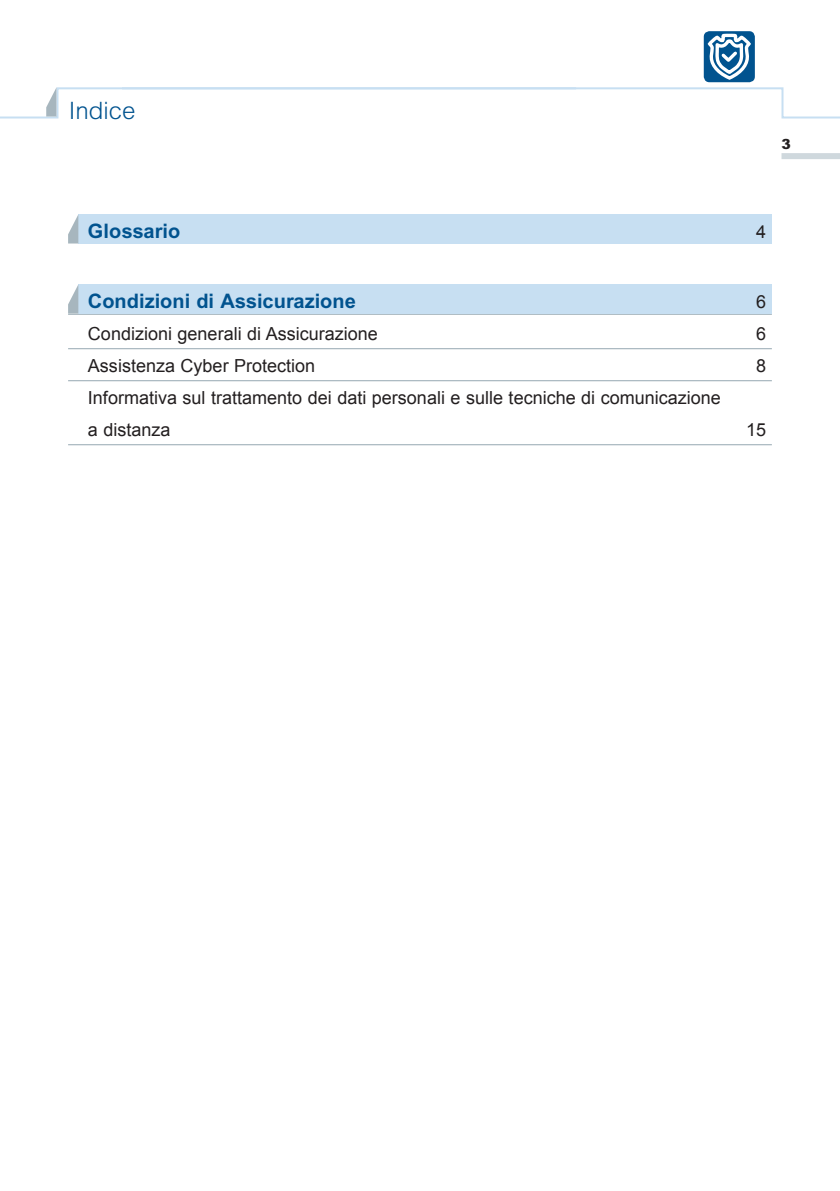
<style>
.page{position:relative;width:840px;height:1191px;background:#fff}
.page>*{position:absolute;margin:0;border:0;box-sizing:border-box;transform-origin:0 0}
.t1{font:300 24px "Arial";color:#01538f}
.t2{font:700 20px "Arial";color:#01538f}
.t3{font:18px/32px "Arial";color:#231f20}
.t4{font:900 14px "Arial";color:#231f20}
</style>
<div class="page">
<div style="left:781px;top:153px;width:58px;height:6px;background:#cfd8dd"></div>
<hr style="left:68px;top:314px;width:703px;height:1px;background:#a7b6be">
<hr style="left:68px;top:348px;width:703px;height:1px;background:#a7b6be">
<hr style="left:68px;top:380px;width:703px;height:1px;background:#a7b6be">
<hr style="left:68px;top:444px;width:703px;height:1px;background:#a7b6be">
<div style="left:78px;top:214px;width:693px;height:29px;background:#c7dff2"></div>
<svg style="left:68px;top:215px;width:10px;height:28px"></svg>
<div style="left:78px;top:284px;width:693px;height:29px;background:#c7dff2"></div>
<svg style="left:68px;top:285px;width:10px;height:28px"></svg>
<svg style="left:577px;top:31px;width:262px;height:88px"></svg>
<svg style="left:0;top:87px;width:577px;height:32px"></svg>
<p class="t1" style="left:69px;top:96px;width:68px">Indice</p>
<p class="t4" style="left:781px;top:135px;width:11px">3</p>
<p class="t2" style="left:88px;top:219px;width:94px">Glossario</p>
<p class="t3" style="left:755px;top:215px;width:12px">4</p>
<p class="t2" style="left:88px;top:289px;width:269px">Condizioni di Assicurazione</p>
<p class="t3" style="left:755px;top:285px;width:12px">6</p>
<p class="t3" style="left:88px;top:317px;width:291px">Condizioni generali di Assicurazione</p>
<p class="t3" style="left:755px;top:317px;width:12px">6</p>
<p class="t3" style="left:88px;top:349px;width:229px">Assistenza Cyber Protection</p>
<p class="t3" style="left:755px;top:349px;width:12px">8</p>
<p class="t3" style="left:88px;top:381px;width:634px">Informativa sul trattamento dei dati personali e sulle tecniche di comunicazione a distanza</p>
<p class="t3" style="left:745px;top:413px;width:22px">15</p>
</div>
